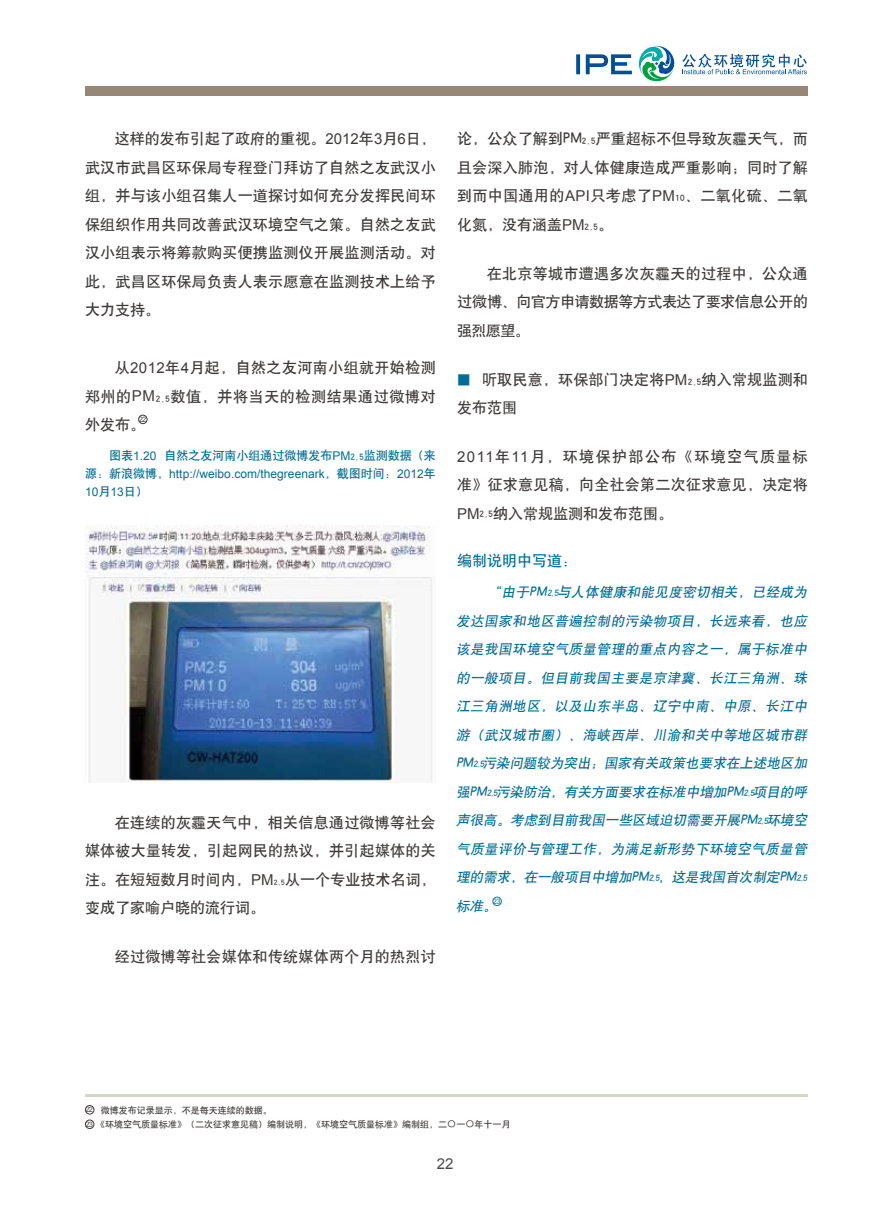
<style>
.page{position:relative;width:893px;height:1212px;background:#fff}
.page>*{position:absolute;margin:0;border:0;box-sizing:border-box;transform-origin:0 0}
.t1{font:15px/28.5px "H Yb 1 gj";letter-spacing:.015em;color:#3e3a39;text-align:justify}
.t2{font:15px "H Yb 1 gj";color:#006d94}
.t3{font:15px "Arial";color:#4c4948}
.t4{font:italic 13.5px/28.5px "H Yb 1 gj";color:#006d94;text-align:justify}
.t5{font:12px/18px "Arial";letter-spacing:.005em;color:#006d94}
.t6{font:12px "H Yb 1 gj";color:#006d94}
.t7{font:9px/14px "H Yb 1 gj";color:#3e3a39}
.t8{font:7.5px/14.4px "Arial";color:#4c4948}
.t9{font:7.5px "Arial";color:#0080a3}
.s1{font-family:"Arial"}
.s2{font-size:9px}
.s3{font-family:"H Yb 1 gj"}
.s4{font-size:7.5px}
.s5{font-size:13.5px;color:#006d94}
.s6{font-family:"Sim Hei"}
</style>
<div class="page">
<div style="left:85px;top:86px;width:723px;height:10px;background:#978875"></div>
<svg style="left:639px;top:46px;width:35px;height:36px"></svg>
<svg style="left:682px;top:54px;width:125px;height:20px"></svg>
<svg style="left:576px;top:54px;width:56px;height:20px"></svg>
<img style="left:85px;top:525px;width:347px;height:257px">
<div style="left:85px;top:1105px;width:9px;height:9px;border:1px solid #3e3a39;border-radius:50%"></div>
<div style="left:85px;top:1119px;width:9px;height:10px;border:1px solid #3e3a39;border-radius:50%"></div>
<div style="left:138px;top:415px;width:10px;height:9px;border:1px solid #3e3a39;border-radius:50%"></div>
<div style="left:492px;top:897px;width:10px;height:9px;border:1px solid #0080a3;border-radius:50%"></div>
<hr style="left:85px;top:1094px;width:723px;height:2px;background:#d7d5c6">
<p class="t1" style="left:85px;top:124px;width:352px;text-indent:30px">这样的发布引起了政府的重视。<span class="s1">2012</span>年<span class="s1">3</span>月<span class="s1">6</span>日，武汉市武昌区环保局专程登门拜访了自然之友武汉小组，并与该小组召集人一道探讨如何充分发挥民间环保组织作用共同改善武汉环境空气之策。自然之友武汉小组表示将筹款购买便携监测仪开展监测活动。对此，武昌区环保局负责人表示愿意在监测技术上给予大力支持。</p>
<p class="t1" style="left:85px;top:353px;width:352px;text-indent:30px">从<span class="s1">2012</span>年<span class="s1">4</span>月起，自然之友河南小组就开始检测郑州的<span class="s1">PM</span><sub>2.5</sub>数值，并将当天的检测结果通过微博对外发布。</p>
<p class="t6" style="left:85px;top:450px;width:352px">　　图表<span class="s1">1.20</span> 自然之友河南小组通过微博发布<span class="s1">PM</span><span class="s2">2.5</span>监测数据（来</p>
<p class="t5" style="left:85px;top:465px;width:352px"><span class="s3">源：新浪微博，</span>http://weibo.com/thegreenark<span class="s3">，截图时间：</span>2012<span class="s3">年<br></span>10<span class="s3">月</span>13<span class="s3">日）</span></p>
<p class="t8" style="left:139px;top:412px;width:9px">22</p>
<p class="t1" style="left:85px;top:808px;width:352px;text-indent:30px">在连续的灰霾天气中，相关信息通过微博等社会媒体被大量转发，引起网民的热议，并引起媒体的关注。在短短数月时间内，<span class="s1">PM</span><span class="s4">2.5</span>从一个专业技术名词，变成了家喻户晓的流行词。</p>
<p class="t1" style="left:115px;top:942px;width:323px">经过微博等社会媒体和传统媒体两个月的热烈讨</p>
<p class="t1" style="left:457px;top:124px;width:352px">论，公众了解到PM<sub>2.5</sub>严重超标不但导致灰霾天气，而且会深入肺泡，对人体健康造成严重影响；同时了解到而中国通用的<span class="s1">API</span>只考虑了<span class="s1">PM</span><sub>10</sub>、二氧化硫、二氧化氮，没有涵盖<span class="s1">PM</span><sub>2.5</sub>。</p>
<p class="t1" style="left:457px;top:259px;width:352px;text-indent:30px">在北京等城市遭遇多次灰霾天的过程中，公众通过微博、向官方申请数据等方式表达了要求信息公开的强烈愿望。</p>
<p class="t1" style="left:457px;top:366px;width:352px;line-height:27.8px"><span class="s5">■</span> 听取民意，环保部门决定将<span class="s1">PM</span><sub>2.5</sub>纳入常规监测和发布范围</p>
<p class="t1" style="left:457px;top:442px;width:352px"><span class="s1">2011</span>年<span class="s1">11</span>月，环境保护部公布《环境空气质量标准》征求意见稿，向全社会第二次征求意见，决定将<span class="s1">PM</span><span class="s2">2.5</span>纳入常规监测和发布范围。</p>
<p class="t2" style="left:457px;top:553px;width:121px">编制说明中写道：</p>
<p class="t4" style="left:456px;top:578px;width:355px;text-indent:32px">“由于PM<span class="s2">2.5</span>与人体健康和能见度密切相关，已经成为发达国家和地区普遍控制的污染物项目，长远来看，也应该是我国环境空气质量管理的重点内容之一，属于标准中的一般项目。但目前我国主要是京津冀、长江三角洲、珠江三角洲地区，以及山东半岛、辽宁中南、中原、长江中游（武汉城市圈）、海峡西岸、川渝和关中等地区城市群PM<span class="s2">2.5</span>污染问题较为突出；国家有关政策也要求在上述地区加强PM<span class="s2">2.5</span>污染防治，有关方面要求在标准中增加PM<span class="s2">2.5</span>项目的呼声很高。考虑到目前我国一些区域迫切需要开展PM<span class="s2">2.5</span>环境空气质量评价与管理工作，为满足新形势下环境空气质量管理的需求，在一般项目中增加PM<span class="s2">2.5</span>，这是我国首次制定PM<span class="s2">2.5</span>标准。</p>
<p class="t9" style="left:493px;top:896px;width:9px">23</p>
<p class="t7" style="left:96px;top:1103px;width:415px;text-indent:4px">微博发布记录显示，不是每天连续的数据。<br>《环境空气质量标准》（二次征求意见稿）编制说明，《环境空气质量标准》编制组，二<span class="s6">〇</span>一<span class="s6">〇</span>年十一月</p>
<p class="t8" style="left:86px;top:1102px;width:9px">22<br>23</p>
<p class="t3" style="left:437px;top:1154px;width:18px">22</p>
</div>
